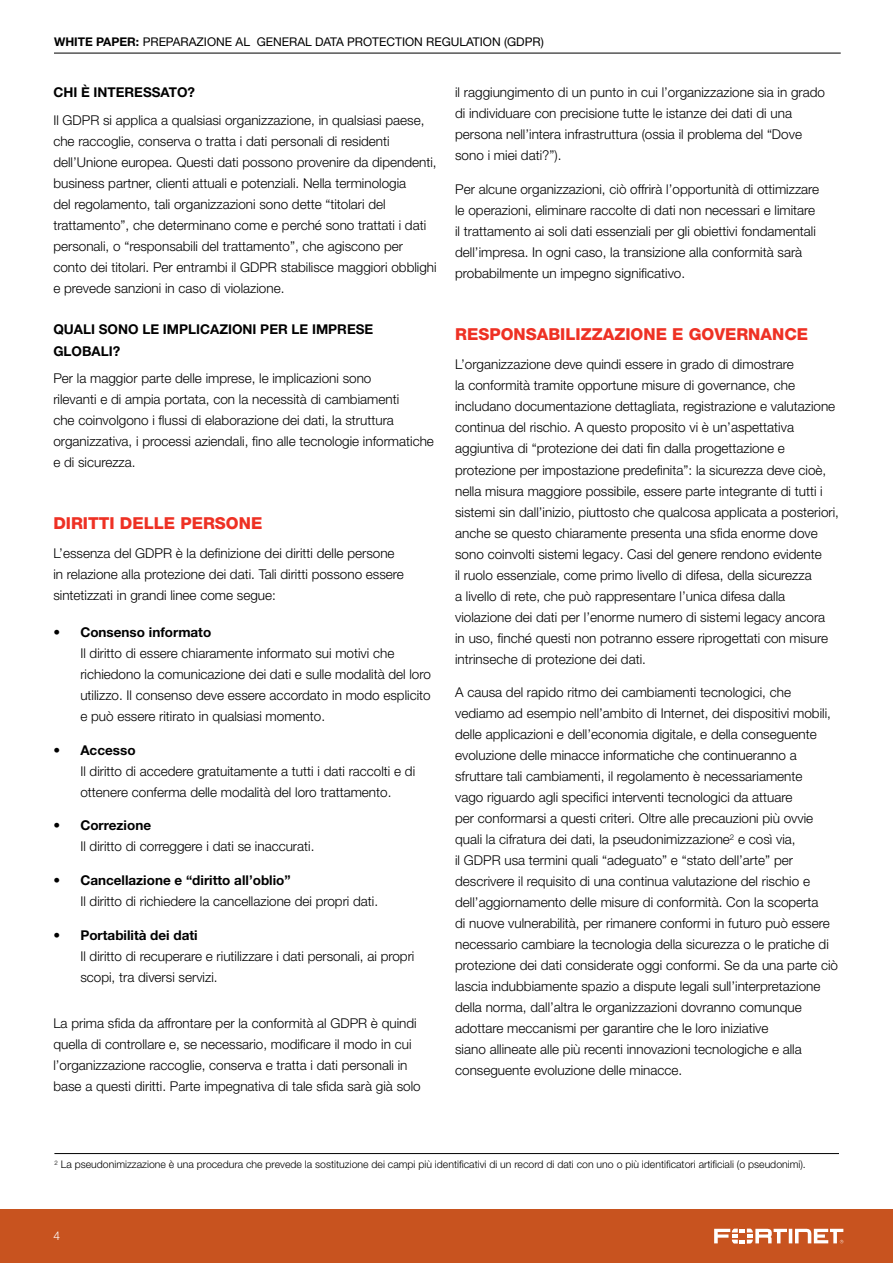
<style>
.page{position:relative;width:893px;height:1263px;background:#fff}
.page>*{position:absolute;margin:0;border:0;box-sizing:border-box;transform-origin:0 0}
.t1{font:800 16.5px "Helvetica Neue LT Pro";color:#ee3124}
.t2{font:300 13.5px/21px "Helvetica Neue LT Pro";color:#000}
.t3{font:700 13.5px/21px "Helvetica Neue LT Pro";color:#000}
.t4{font:12px "Helvetica Neue LT Pro";color:#000}
.t5{font:300 12px "Helvetica Neue LT Pro";color:#fff}
.t6{font:300 10.5px "Helvetica Neue LT Pro";color:#000}
.s1{font-weight:700}
</style>
<div class="page">
<div style="left:0;top:1209px;width:893px;height:54px;background:#c8531f"></div>
<svg style="left:714px;top:1228px;width:129px;height:15px"></svg>
<hr style="left:54px;top:53px;width:787px;height:1px;background:#000">
<hr style="left:54px;top:1153px;width:785px;height:1px;background:#000">
<p class="t4" style="left:54px;top:34px;width:491px"><span class="s1">WHITE PAPER:</span> PREPARAZIONE AL GENERAL DATA PROTECTION REGULATION (GDPR)</p>
<p class="t3" style="left:53px;top:82px;width:143px">CHI È INTERESSATO?</p>
<p class="t2" style="left:53px;top:110px;width:385px">Il GDPR si applica a qualsiasi organizzazione, in qualsiasi paese, che raccoglie, conserva o tratta i dati personali di residenti dell’Unione europea. Questi dati possono provenire da dipendenti, business partner, clienti attuali e potenziali. Nella terminologia<br>del regolamento, tali organizzazioni sono dette “titolari del trattamento”, che determinano come e perché sono trattati i dati personali, o “responsabili del trattamento”, che agiscono per conto dei titolari. Per entrambi il GDPR stabilisce maggiori obblighi e prevede sanzioni in caso di violazione.</p>
<p class="t3" style="left:53px;top:319px;width:321px">QUALI SONO LE IMPLICAZIONI PER LE IMPRESE<br>GLOBALI?</p>
<p class="t2" style="left:53px;top:368px;width:382px">Per la maggior parte delle imprese, le implicazioni sono<br>rilevanti e di ampia portata, con la necessità di cambiamenti<br>che coinvolgono i flussi di elaborazione dei dati, la struttura organizzativa, i processi aziendali, fino alle tecnologie informatiche e di sicurezza.</p>
<p class="t2" style="left:455px;top:82px;width:371px">il raggiungimento di un punto in cui l’organizzazione sia in grado di individuare con precisione tutte le istanze dei dati di una persona nell’intera infrastruttura (ossia il problema del “Dove sono i miei dati?”).</p>
<p class="t2" style="left:455px;top:179px;width:366px">Per alcune organizzazioni, ciò offrirà l’opportunità di ottimizzare le operazioni, eliminare raccolte di dati non necessari e limitare il trattamento ai soli dati essenziali per gli obiettivi fondamentali dell’impresa. In ogni caso, la transizione alla conformità sarà probabilmente un impegno significativo.</p>
<p class="t1" style="left:455px;top:324px;width:354px">RESPONSABILIZZAZIONE E GOVERNANCE</p>
<p class="t2" style="left:455px;top:354px;width:385px">L’organizzazione deve quindi essere in grado di dimostrare<br>la conformità tramite opportune misure di governance, che includano documentazione dettagliata, registrazione e valutazione continua del rischio. A questo proposito vi è un’aspettativa aggiuntiva di “protezione dei dati fin dalla progettazione e protezione per impostazione predefinita”: la sicurezza deve cioè, nella misura maggiore possibile, essere parte integrante di tutti i sistemi sin dall’inizio, piuttosto che qualcosa applicata a posteriori, anche se questo chiaramente presenta una sfida enorme dove sono coinvolti sistemi legacy. Casi del genere rendono evidente<br>il ruolo essenziale, come primo livello di difesa, della sicurezza<br>a livello di rete, che può rappresentare l’unica difesa dalla violazione dei dati per l’enorme numero di sistemi legacy ancora<br>in uso, finché questi non potranno essere riprogettati con misure intrinseche di protezione dei dati.</p>
<p class="t2" style="left:455px;top:682px;width:384px">A causa del rapido ritmo dei cambiamenti tecnologici, che vediamo ad esempio nell’ambito di Internet, dei dispositivi mobili, delle applicazioni e dell’economia digitale, e della conseguente evoluzione delle minacce informatiche che continueranno a sfruttare tali cambiamenti, il regolamento è necessariamente<br>vago riguardo agli specifici interventi tecnologici da attuare<br>per conformarsi a questi criteri. Oltre alle precauzioni più ovvie quali la cifratura dei dati, la pseudonimizzazione<sup>2</sup> e così via,<br>il GDPR usa termini quali “adeguato” e “stato dell’arte” per descrivere il requisito di una continua valutazione del rischio e dell’aggiornamento delle misure di conformità. Con la scoperta<br>di nuove vulnerabilità, per rimanere conformi in futuro può essere necessario cambiare la tecnologia della sicurezza o le pratiche di protezione dei dati considerate oggi conformi. Se da una parte ciò lascia indubbiamente spazio a dispute legali sull’interpretazione della norma, dall’altra le organizzazioni dovranno comunque adottare meccanismi per garantire che le loro iniziative<br>siano allineate alle più recenti innovazioni tecnologiche e alla conseguente evoluzione delle minacce.</p>
<p class="t1" style="left:53px;top:513px;width:210px">DIRITTI DELLE PERSONE</p>
<p class="t2" style="left:53px;top:543px;width:352px">L’essenza del GDPR è la definizione dei diritti delle persone in relazione alla protezione dei dati. Tali diritti possono essere sintetizzati in grandi linee come segue:</p>
<p class="t3" style="left:53px;top:621px;width:159px">• Consenso informato</p>
<p class="t2" style="left:80px;top:642px;width:352px">Il diritto di essere chiaramente informato sui motivi che richiedono la comunicazione dei dati e sulle modalità del loro utilizzo. Il consenso deve essere accordato in modo esplicito e può essere ritirato in qualsiasi momento.</p>
<p class="t3" style="left:53px;top:739px;width:84px">• Accesso</p>
<p class="t2" style="left:80px;top:760px;width:336px">Il diritto di accedere gratuitamente a tutti i dati raccolti e di ottenere conferma delle modalità del loro trattamento.</p>
<p class="t3" style="left:53px;top:815px;width:99px">• Correzione</p>
<p class="t2" style="left:80px;top:836px;width:236px">Il diritto di correggere i dati se inaccurati.</p>
<p class="t3" style="left:53px;top:869px;width:239px">• Cancellazione e “diritto all’oblio”</p>
<p class="t2" style="left:80px;top:890px;width:299px">Il diritto di richiedere la cancellazione dei propri dati.</p>
<p class="t3" style="left:53px;top:924px;width:146px">• Portabilità dei dati</p>
<p class="t2" style="left:80px;top:945px;width:336px">Il diritto di recuperare e riutilizzare i dati personali, ai propri scopi, tra diversi servizi.</p>
<p class="t2" style="left:53px;top:1013px;width:369px">La prima sfida da affrontare per la conformità al GDPR è quindi quella di controllare e, se necessario, modificare il modo in cui l’organizzazione raccoglie, conserva e tratta i dati personali in base a questi diritti. Parte impegnativa di tale sfida sarà già solo</p>
<p class="t6" style="left:54px;top:1158px;width:753px"><sup>2</sup> La pseudonimizzazione è una procedura che prevede la sostituzione dei campi più identificativi di un record di dati con uno o più identificatori artificiali (o pseudonimi).</p>
<p class="t5" style="left:53px;top:1229px;width:8px">4</p>
</div>
